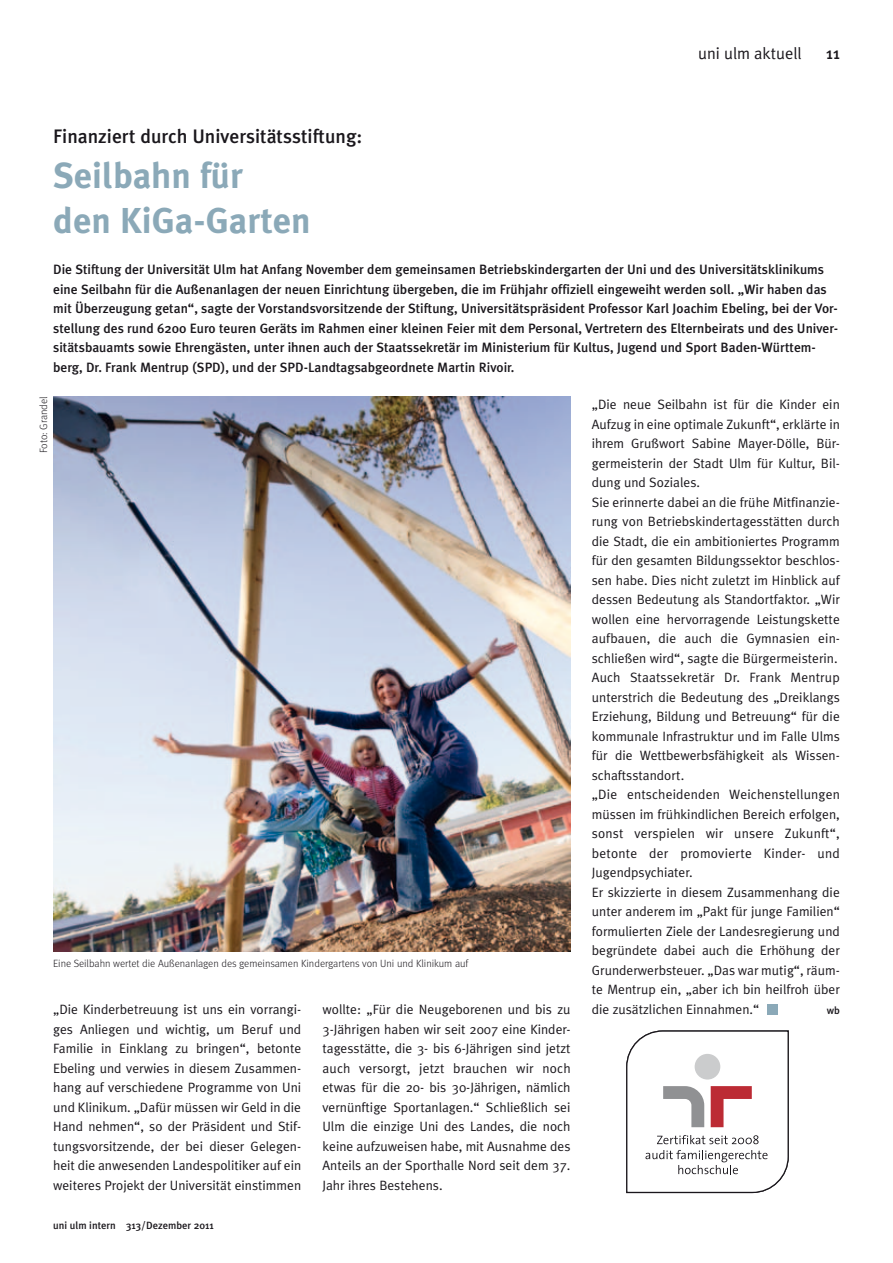
<style>
.page{position:relative;width:893px;height:1263px;background:#fff}
.page>*{position:absolute;margin:0;border:0;box-sizing:border-box;transform-origin:0 0}
.t1{font:700 36px/45px "Meta Plus";color:#8ba9b8}
.t2{font:500 19.5px "Meta Plus";color:#1a171c}
.t3{font:16.5px "Meta Plus Normal";color:#1a171c}
.t4{font:500 16.5px "Meta Plus";color:#1a171c}
.t5{font:13.5px/19.5px "Meta Plus Normal";color:#1a171c;text-align:justify}
.t6{font:500 13.5px/19.5px "Meta Plus";color:#1a171c}
.t7{font:300 10.5px "Meta";color:#1a171c}
.t8{font:500 10.5px "Meta Plus";color:#1a171c}
</style>
<div class="page">
<div style="left:767px;top:1004px;width:11px;height:10px;background:#8ba9b8"></div>
<img style="left:53px;top:397px;width:517px;height:554px">
<svg style="left:626px;top:1030px;width:163px;height:163px"></svg>
<p class="t3" style="left:698px;top:43px;width:105px">uni ulm aktuell</p>
<p class="t4" style="left:826px;top:43px;width:15px">11</p>
<h2 class="t2" style="left:53px;top:125px;width:311px">Finanziert durch Universitätsstiftung:</h2>
<h1 class="t1" style="left:53px;top:153px;width:259px">Seilbahn für<br>den KiGa-Garten</h1>
<p class="t6" style="left:53px;top:260px;width:786px">Die Stiftung der Universität Ulm hat Anfang November dem gemeinsamen Betriebskindergarten der Uni und des Universitätsklinikums eine Seilbahn für die Außenanlagen der neuen Einrichtung übergeben, die im Frühjahr offiziell eingeweiht werden soll. „Wir haben das mit Überzeugung getan“, sagte der Vorstandsvorsitzende der Stiftung, Universitätspräsident Professor Karl Joachim Ebeling, bei der Vor&shy;stellung des rund 6200 Euro teuren Geräts im Rahmen einer kleinen Feier mit dem Personal, Vertretern des Elternbeirats und des Univer&shy;sitätsbauamts sowie Ehrengästen, unter ihnen auch der Staatssekretär im Ministerium für Kultus, Jugend und Sport Baden-Württem&shy;berg, Dr. Frank Mentrup (SPD), und der SPD-Landtagsabgeordnete Martin Rivoir.</p>
<p class="t7" style="left:38px;top:453px;width:58px;rotate:-90deg">Foto: Grandel</p>
<p class="t7" style="left:53px;top:957px;width:417px">Eine Seilbahn wertet die Außenanlagen des gemeinsamen Kindergartens von Uni und Klinikum auf</p>
<p class="t5" style="left:53px;top:999px;width:250px">„Die Kinderbetreuung ist uns ein vorrangi&shy;ges Anliegen und wichtig, um Beruf und Familie in Einklang zu bringen“, betonte Ebeling und verwies in diesem Zusammen&shy;hang auf verschiedene Programme von Uni und Klinikum. „Dafür müssen wir Geld in die Hand nehmen“, so der Präsident und Stif&shy;tungsvorsitzende, der bei dieser Gelegen&shy;heit die anwesenden Landespolitiker auf ein weiteres Projekt der Universität einstimmen</p>
<p class="t5" style="left:322px;top:999px;width:250px">wollte: „Für die Neugeborenen und bis zu 3-Jährigen haben wir seit 2007 eine Kinder&shy;tagesstätte, die 3- bis 6-Jährigen sind jetzt auch versorgt, jetzt brauchen wir noch etwas für die 20- bis 30-Jährigen, nämlich vernünftige Sportanlagen.“ Schließlich sei Ulm die einzige Uni des Landes, die noch keine aufzuweisen habe, mit Ausnahme des Anteils an der Sporthalle Nord seit dem 37.<br>Jahr ihres Bestehens.</p>
<p class="t8" style="left:53px;top:1219px;width:162px">uni ulm intern 313/Dezember 2011</p>
<p class="t5" style="left:592px;top:395px;width:250px;text-align:left">„Die neue Seilbahn ist für die Kinder ein Aufzug in eine optimale Zukunft“, erklärte in ihrem Grußwort Sabine Mayer-Dölle, Bür&shy;germeisterin der Stadt Ulm für Kultur, Bil&shy;dung und Soziales.<br>Sie erinnerte dabei an die frühe Mitfinanzie&shy;rung von Betriebskindertagesstätten durch die Stadt, die ein ambitioniertes Programm für den gesamten Bildungssektor beschlos&shy;sen habe. Dies nicht zuletzt im Hinblick auf dessen Bedeutung als Standortfaktor. „Wir wollen eine hervorragende Leistungskette aufbauen, die auch die Gymnasien ein&shy;schließen wird“, sagte die Bürgermeisterin.<br>Auch Staatssekretär Dr. Frank Mentrup unterstrich die Bedeutung des „Dreiklangs Erziehung, Bildung und Betreuung“ für die kommunale Infrastruktur und im Falle Ulms für die Wettbewerbsfähigkeit als Wissen&shy;schaftsstandort.<br>„Die entscheidenden Weichenstellungen müssen im frühkindlichen Bereich erfolgen, sonst verspielen wir unsere Zukunft“, betonte der promovierte Kinder- und Jugendpsychiater.<br>Er skizzierte in diesem Zusammenhang die unter anderem im „Pakt für junge Familien“ formulierten Ziele der Landesregierung und begründete dabei auch die Erhöhung der Grunderwerbsteuer. „Das war mutig“, räum&shy;te Mentrup ein, „aber ich bin heilfroh über die zusätzlichen Einnahmen.“</p>
<p class="t8" style="left:827px;top:1004px;width:15px">wb</p>
</div>
